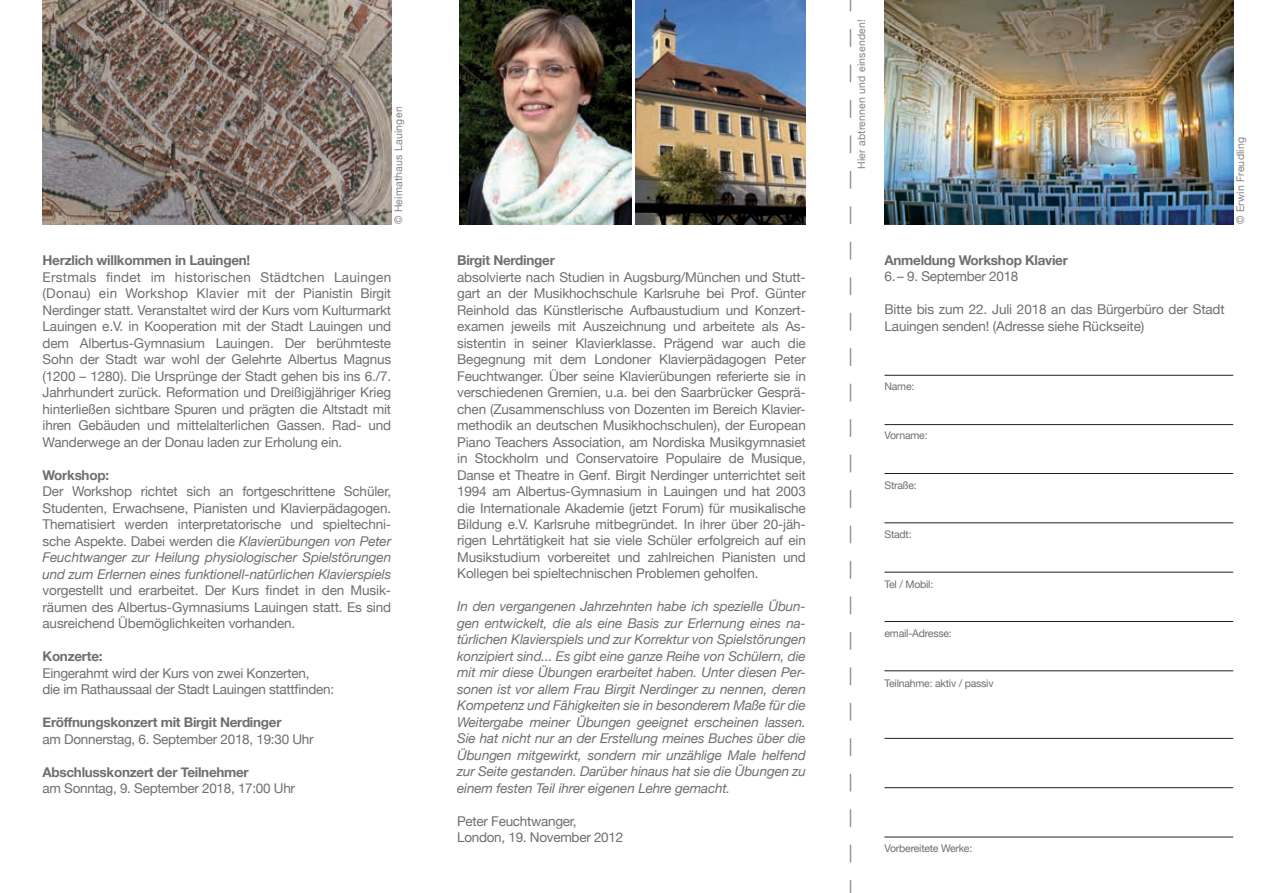
<style>
.page{position:relative;width:1263px;height:893px;background:#fff}
.page>*{position:absolute;margin:0;border:0;box-sizing:border-box;transform-origin:0 0}
.t1{font:13.5px/16.5px "Helvetica Neue";letter-spacing:-.01em;color:#6d6f71;text-align:justify}
.t2{font:italic 13.5px/16.5px "Helvetica Neue";letter-spacing:-.01em;color:#6d6f71;text-align:justify}
.t3{font:700 13.5px "Helvetica Neue";letter-spacing:-.02em;color:#6d6f71}
.t4{font:10.5px "Helvetica Neue";letter-spacing:-.02em;color:#6d6f71}
.t5{font:10.5px "Helvetica Neue";letter-spacing:.02em;color:#231f20}
.s1{font-style:italic}
</style>
<div class="page">
<img style="left:43px;top:0;width:348px;height:224px">
<img style="left:884px;top:0;width:349px;height:224px">
<img style="left:459px;top:0;width:172px;height:224px">
<img style="left:636px;top:0;width:170px;height:224px">
<svg style="left:850px;top:0;width:1px;height:893px"></svg>
<hr style="left:884px;top:375px;width:349px;height:1px;background:#231f20">
<hr style="left:884px;top:473px;width:349px;height:1px;background:#231f20">
<hr style="left:884px;top:424px;width:349px;height:1px;background:#231f20">
<hr style="left:884px;top:522px;width:349px;height:1px;background:#231f20">
<hr style="left:884px;top:572px;width:349px;height:1px;background:#231f20">
<hr style="left:884px;top:621px;width:349px;height:1px;background:#231f20">
<hr style="left:884px;top:670px;width:349px;height:1px;background:#231f20">
<hr style="left:884px;top:837px;width:349px;height:1px;background:#231f20">
<hr style="left:884px;top:787px;width:349px;height:1px;background:#231f20">
<hr style="left:884px;top:738px;width:349px;height:1px;background:#231f20">
<p class="t5" style="left:392px;top:224px;width:119px;rotate:-90deg">© Heimathaus Lauingen</p>
<p class="t3" style="left:43px;top:252px;width:209px">Herzlich willkommen in Lauingen!</p>
<p class="t1" style="left:43px;top:268px;width:350px">Erstmals findet im historischen Städtchen Lauingen (Donau) ein Workshop Klavier mit der Pianistin Birgit Nerdinger statt. Veranstaltet wird der Kurs vom Kulturmarkt Lauingen e.V. in Kooperation mit der Stadt Lauingen und dem Albertus-Gymnasium Lauingen. Der berühmteste Sohn der Stadt war wohl der Gelehrte Albertus Magnus (1200 – 1280). Die Ursprünge der Stadt gehen bis ins 6./7.<br>Jahrhundert zurück. Reformation und Dreißigjähriger Krieg hinterließen sichtbare Spuren und prägten die Altstadt mit ihren Gebäuden und mittelalterlichen Gassen. Rad- und Wanderwege an der Donau laden zur Erholung ein.</p>
<p class="t3" style="left:43px;top:466px;width:68px">Workshop:</p>
<p class="t1" style="left:43px;top:483px;width:350px">Der Workshop richtet sich an fortgeschrittene Schüler, Studenten, Erwachsene, Pianisten und Klavierpädagogen.<br>Thematisiert werden interpretatorische und spieltechni&shy;sche Aspekte. Dabei werden die <span class="s1">Klavierübungen von Peter Feuchtwanger zur Heilung physiologischer Spielstörungen und zum Erlernen eines funktionell-natürlichen Klavierspiels</span></p>
<p class="t1" style="left:43px;top:582px;width:350px">vorgestellt und erarbeitet. Der Kurs findet in den Musik&shy;räumen des Albertus-Gymnasiums Lauingen statt. Es sind ausreichend Übemöglichkeiten vorhanden.</p>
<p class="t3" style="left:43px;top:648px;width:62px">Konzerte:</p>
<p class="t1" style="left:43px;top:664px;width:293px">Eingerahmt wird der Kurs von zwei Konzerten,<br>die im Rathaussaal der Stadt Lauingen stattfinden:</p>
<p class="t3" style="left:43px;top:714px;width:241px">Eröffnungskonzert mit Birgit Nerdinger</p>
<p class="t1" style="left:43px;top:730px;width:273px">am Donnerstag, 6. September 2018, 19:30 Uhr</p>
<p class="t3" style="left:43px;top:763px;width:208px">Abschlusskonzert der Teilnehmer</p>
<p class="t1" style="left:43px;top:780px;width:254px">am Sonntag, 9. September 2018, 17:00 Uhr</p>
<p class="t3" style="left:457px;top:252px;width:99px">Birgit Nerdinger</p>
<p class="t1" style="left:457px;top:268px;width:350px">absolvierte nach Studien in Augsburg/München und Stutt&shy;gart an der Musikhochschule Karlsruhe bei Prof. Günter Reinhold das Künstlerische Aufbaustudium und Konzert&shy;examen jeweils mit Auszeichnung und arbeitete als As&shy;sistentin in seiner Klavierklasse. Prägend war auch die Begegnung mit dem Londoner Klavierpädagogen Peter Feuchtwanger. Über seine Klavierübungen referierte sie in verschiedenen Gremien, u.a. bei den Saarbrücker Gesprä&shy;chen (Zusammenschluss von Dozenten im Bereich Klavier&shy;methodik an deutschen Musikhochschulen), der European Piano Teachers Association, am Nordiska Musikgymnasiet in Stockholm und Conservatoire Populaire de Musique, Danse et Theatre in Genf. Birgit Nerdinger unterrichtet seit 1994 am Albertus-Gymnasium in Lauingen und hat 2003 die Internationale Akademie (jetzt Forum) für musikalische Bildung e.V. Karlsruhe mitbegründet. In ihrer über 20-jäh&shy;rigen Lehrtätigkeit hat sie viele Schüler erfolgreich auf ein Musikstudium vorbereitet und zahlreichen Pianisten und Kollegen bei spieltechnischen Problemen geholfen.</p>
<p class="t2" style="left:457px;top:598px;width:350px">In den vergangenen Jahrzehnten habe ich spezielle Übun&shy;gen entwickelt, die als eine Basis zur Erlernung eines na&shy;türlichen Klavierspiels und zur Korrektur von Spielstörungen konzipiert sind... Es gibt eine ganze Reihe von Schülern, die mit mir diese Übungen erarbeitet haben. Unter diesen Per&shy;sonen ist vor allem Frau Birgit Nerdinger zu nennen, deren Kompetenz und Fähigkeiten sie in besonderem Maße für die Weitergabe meiner Übungen geeignet erscheinen lassen.<br>Sie hat nicht nur an der Erstellung meines Buches über die Übungen mitgewirkt, sondern mir unzählige Male helfend zur Seite gestanden. Darüber hinaus hat sie die Übungen zu einem festen Teil ihrer eigenen Lehre gemacht.</p>
<p class="t1" style="left:457px;top:813px;width:168px">Peter Feuchtwanger,<br>London, 19. November 2012</p>
<p class="t5" style="left:855px;top:169px;width:151px;rotate:-90deg">Hier abtrennen und einsenden!</p>
<p class="t5" style="left:1234px;top:224px;width:89px;rotate:-90deg">© Erwin Freudling</p>
<p class="t3" style="left:884px;top:252px;width:185px">Anmeldung Workshop Klavier</p>
<p class="t1" style="left:884px;top:268px;width:135px">6. – 9. September 2018</p>
<p class="t1" style="left:884px;top:301px;width:342px">Bitte bis zum 22. Juli 2018 an das Bürgerbüro der Stadt<br>Lauingen senden! (Adresse siehe Rückseite)</p>
<p class="t4" style="left:884px;top:380px;width:31px">Name:</p>
<p class="t4" style="left:884px;top:429px;width:45px">Vorname:</p>
<p class="t4" style="left:884px;top:479px;width:34px">Straße:</p>
<p class="t4" style="left:884px;top:528px;width:29px">Stadt:</p>
<p class="t4" style="left:884px;top:578px;width:50px">Tel / Mobil:</p>
<p class="t4" style="left:884px;top:627px;width:69px">email-Adresse:</p>
<p class="t4" style="left:884px;top:677px;width:111px">Teilnahme: aktiv / passiv</p>
<p class="t4" style="left:884px;top:842px;width:89px">Vorbereitete Werke:</p>
</div>
